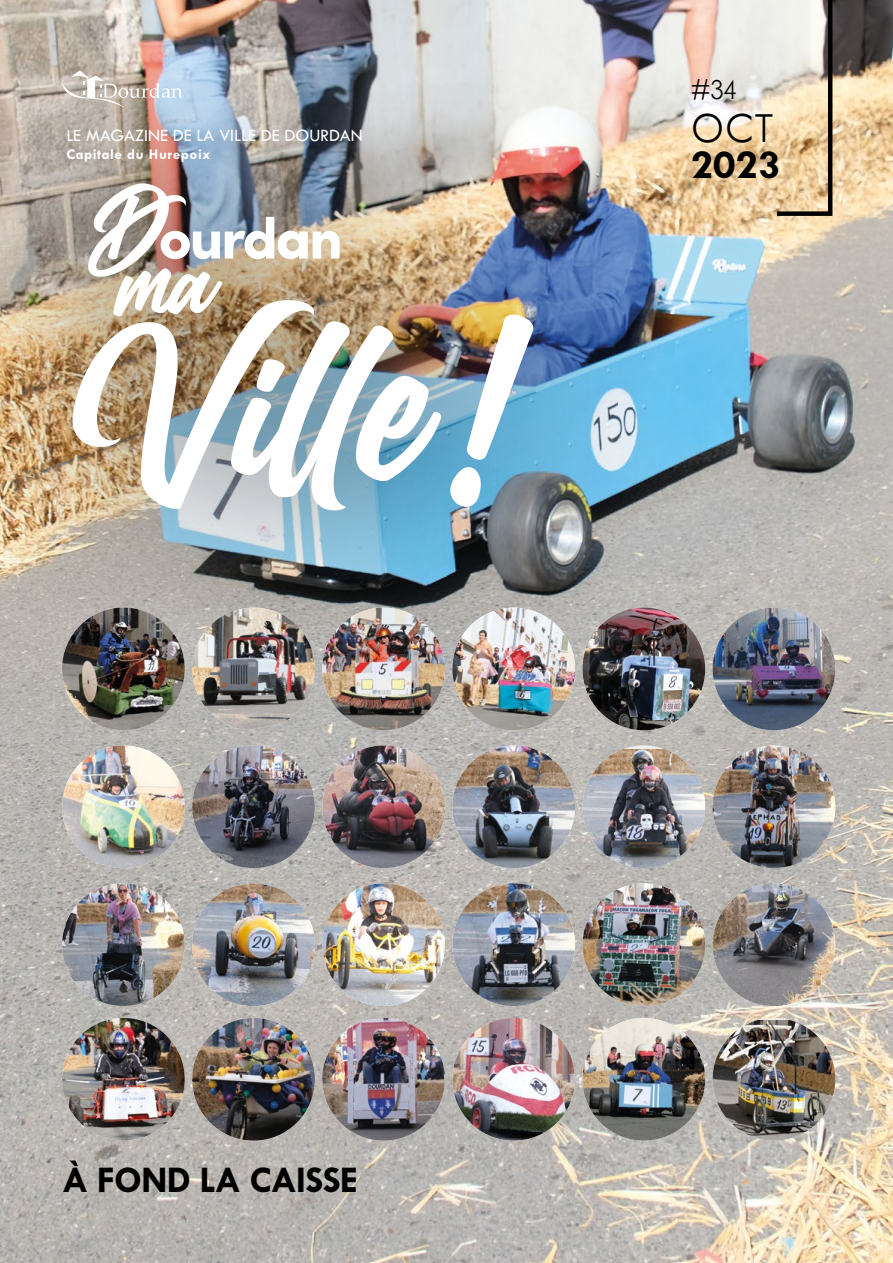
<style>
.page{position:relative;width:893px;height:1263px;background:#fff}
.page>*{position:absolute;margin:0;border:0;box-sizing:border-box;transform-origin:0 0}
.t1{font:300 44.25px "Tw Cen MT Std";color:#000}
.t2{font:700 42.15px "Tw Cen MT Std";color:#000}
.t3{font:700 37.95px "Tw Cen MT Std";letter-spacing:-.02em;color:#000}
.t4{font:300 29.7px "Tw Cen MT Std";color:#000}
.t5{font:18px "Tw Cen MT Std";color:#fff}
.t6{font:700 15px "Tw Cen MT Std";letter-spacing:.04em;color:#fff}
</style>
<div class="page">
<img style="left:0;top:0;width:893px;height:1263px">
<div style="left:0;top:24px;width:690px;height:646px;background:#000;opacity:.49"></div>
<svg style="left:72px;top:300px;width:16px;height:209px"></svg>
<svg style="left:449px;top:466px;width:32px;height:41px"></svg>
<img style="left:466px;top:314px;width:68px;height:146px">
<img style="left:88px;top:183px;width:353px;height:328px">
<img style="left:582px;top:749px;width:123px;height:119px">
<img style="left:62px;top:608px;width:123px;height:122px;border-radius:61px">
<img style="left:582px;top:608px;width:123px;height:122px;border-radius:61px">
<img style="left:713px;top:745px;width:122px;height:123px;border-radius:61px">
<img style="left:192px;top:883px;width:123px;height:123px;border-radius:61px">
<img style="left:582px;top:883px;width:123px;height:123px;border-radius:61px">
<img style="left:713px;top:608px;width:122px;height:122px;border-radius:61px">
<img style="left:62px;top:883px;width:123px;height:123px;border-radius:61px">
<img style="left:713px;top:883px;width:122px;height:123px;border-radius:61px">
<img style="left:322px;top:608px;width:123px;height:122px;border-radius:61px">
<img style="left:582px;top:1018px;width:123px;height:122px;border-radius:61px">
<img style="left:713px;top:1020px;width:122px;height:120px">
<img style="left:322px;top:1018px;width:123px;height:122px;border-radius:61px">
<img style="left:452px;top:1018px;width:123px;height:122px;border-radius:61px">
<img style="left:192px;top:1018px;width:123px;height:122px;border-radius:61px">
<img style="left:62px;top:1018px;width:123px;height:122px;border-radius:61px">
<img style="left:192px;top:745px;width:123px;height:123px;border-radius:61px">
<img style="left:322px;top:883px;width:123px;height:123px;border-radius:61px">
<img style="left:322px;top:745px;width:123px;height:123px;border-radius:61px">
<img style="left:452px;top:745px;width:123px;height:123px;border-radius:61px">
<img style="left:192px;top:608px;width:123px;height:122px;border-radius:61px">
<img style="left:452px;top:883px;width:123px;height:123px;border-radius:61px">
<img style="left:62px;top:745px;width:123px;height:123px;border-radius:61px">
<img style="left:452px;top:608px;width:123px;height:122px;border-radius:61px">
<svg style="left:62px;top:70px;width:120px;height:38px"></svg>
<svg style="left:772px;top:0;width:63px;height:218px"></svg>
<p class="t5" style="left:66px;top:126px;width:298px">LE MAGAZINE DE LA VILLE DE DOURDAN</p>
<p class="t6" style="left:66px;top:146px;width:146px">Capitale du Hurepoix</p>
<h3 class="t4" style="left:691px;top:74px;width:47px">#34</h3>
<h1 class="t1" style="left:691px;top:104px;width:85px">OCT</h1>
<h2 class="t2" style="left:691px;top:142px;width:91px">2023</h2>
<h3 class="t3" style="left:62px;top:1160px;width:298px">À FOND LA CAISSE</h3>
</div>
